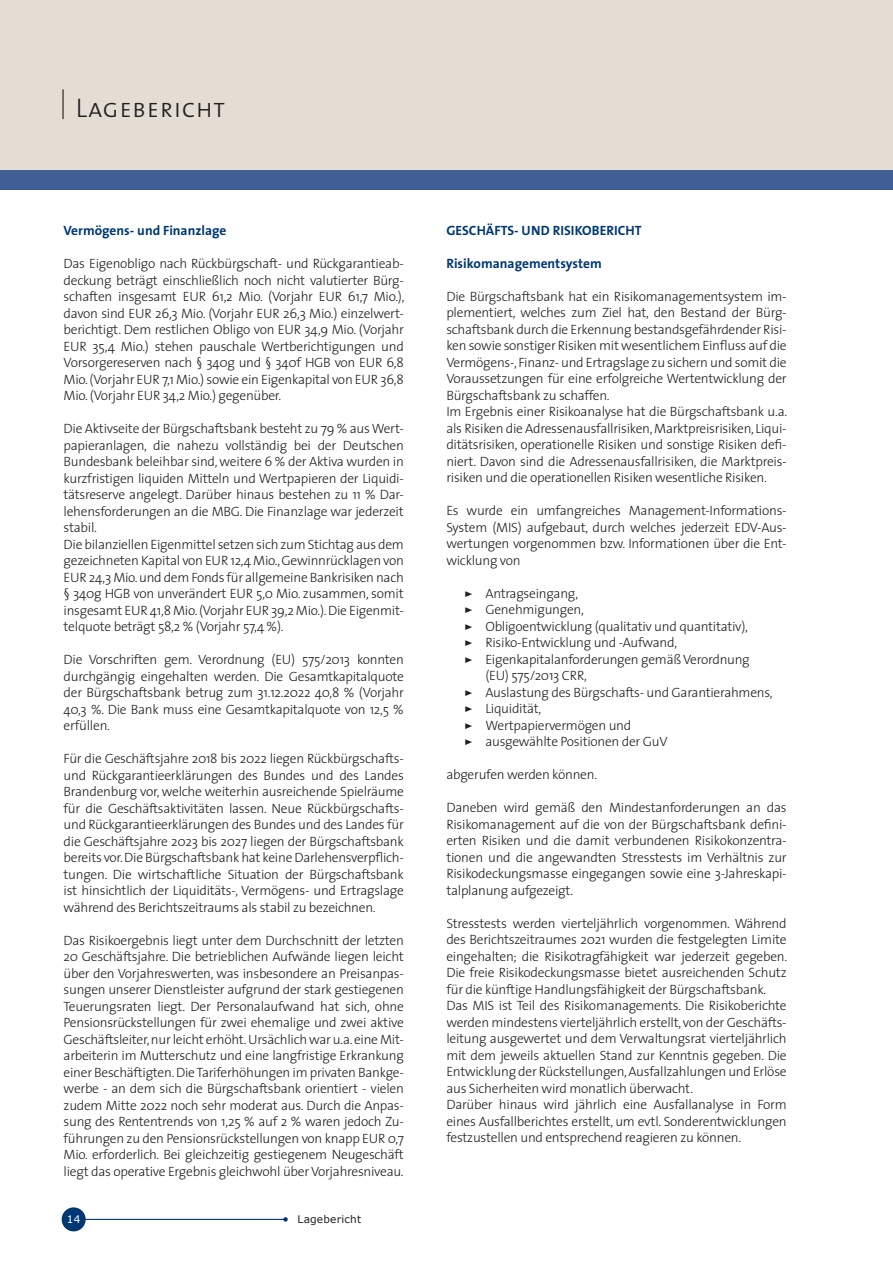
<style>
.page{position:relative;width:893px;height:1263px;background:#fff}
.page>*{position:absolute;margin:0;border:0;box-sizing:border-box;transform-origin:0 0}
.t1{font:27px "The Sans Light Caps";letter-spacing:.02em;color:#231f20}
.t2{font:300 13.5px/16.5px "The Sans";letter-spacing:-.02em;color:#231f20;text-align:justify}
.t3{font:700 13.5px "The Sans";color:#013874}
.t4{font:10.5px "Verdana";letter-spacing:.02em;color:#231f20}
.t5{font:10.5px "Verdana";color:#fff}
.s1{font-family:"The Sans Bold Caps";font-weight:400}
</style>
<div class="page">
<div style="left:0;top:0;width:893px;height:179px;background:#e4ddd3"></div>
<div style="left:62px;top:1207px;width:24px;height:24px;background:#013874;border-radius:50%"></div>
<hr style="left:75px;top:1219px;width:210px;height:1px;background:#013874">
<svg style="left:283px;top:1217px;width:5px;height:5px"></svg>
<hr style="left:62px;top:89px;width:2px;height:30px;background:#231f20">
<div style="left:0;top:170px;width:893px;height:20px;background:#415f94"></div>
<h1 class="t1" style="left:76px;top:86px;width:151px">Lagebericht</h1>
<p class="t3" style="left:64px;top:219px;width:164px">Vermögens- und Finanzlage</p>
<p class="t2" style="left:64px;top:255px;width:342px">Das Eigenobligo nach Rückbürgschaft- und Rückgarantieab&shy;deckung beträgt einschließlich noch nicht valutierter Bürg&shy;schaften insgesamt EUR 61,2 Mio. (Vorjahr EUR 61,7 Mio.), davon sind EUR 26,3 Mio. (Vorjahr EUR 26,3 Mio.) einzelwert&shy;berichtigt. Dem restlichen Obligo von EUR 34,9 Mio. (Vorjahr EUR 35,4 Mio.) stehen pauschale Wertberichtigungen und Vorsorgereserven nach § 340g und § 340f HGB von EUR 6,8<br>Mio. (Vorjahr EUR 7,1 Mio.) sowie ein Eigenkapital von EUR 36,8<br>Mio. (Vorjahr EUR 34,2 Mio.) gegenüber.</p>
<p class="t2" style="left:64px;top:420px;width:342px;text-align:left">Die Aktivseite der Bürgschaftsbank besteht zu 79 % aus Wert&shy;papieranlagen, die nahezu vollständig bei der Deutschen Bundesbank beleihbar sind, weitere 6 % der Aktiva wurden in kurzfristigen liquiden Mitteln und Wertpapieren der Liquidi&shy;tätsreserve angelegt. Darüber hinaus bestehen zu 11 % Dar&shy;lehensforderungen an die MBG. Die Finanzlage war jederzeit stabil.<br>Die bilanziellen Eigenmittel setzen sich zum Stichtag aus dem gezeichneten Kapital von EUR 12,4 Mio., Gewinnrücklagen von EUR 24,3 Mio. und dem Fonds für allgemeine Bankrisiken nach § 340g HGB von unverändert EUR 5,0 Mio. zusammen, somit insgesamt EUR 41,8 Mio. (Vorjahr EUR 39,2 Mio.). Die Eigenmit&shy;telquote beträgt 58,2 % (Vorjahr 57,4 %).</p>
<p class="t2" style="left:64px;top:651px;width:342px">Die Vorschriften gem. Verordnung (EU) 575/2013 konnten durchgängig eingehalten werden. Die Gesamtkapitalquote der Bürgschaftsbank betrug zum 31.12.2022 40,8 % (Vorjahr 40,3 %. Die Bank muss eine Gesamtkapitalquote von 12,5 % erfüllen.</p>
<p class="t2" style="left:64px;top:750px;width:342px">Für die Geschäftsjahre 2018 bis 2022 liegen Rückbürgschafts&shy;und Rückgarantieerklärungen des Bundes und des Landes Brandenburg vor, welche weiterhin ausreichende Spielräume für die Geschäftsaktivitäten lassen. Neue Rückbürgschafts&shy;und Rückgarantieerklärungen des Bundes und des Landes für die Geschäftsjahre 2023 bis 2027 liegen der Bürgschaftsbank bereits vor. Die Bürgschaftsbank hat keine Darlehensverpflich&shy;tungen. Die wirtschaftliche Situation der Bürgschaftsbank ist hinsichtlich der Liquiditäts-, Vermögens- und Ertragslage während des Berichtszeitraums als stabil zu bezeichnen.</p>
<p class="t2" style="left:64px;top:931px;width:342px">Das Risikoergebnis liegt unter dem Durchschnitt der letzten 20 Geschäftsjahre. Die betrieblichen Aufwände liegen leicht über den Vorjahreswerten, was insbesondere an Preisanpas&shy;sungen unserer Dienstleister aufgrund der stark gestiegenen Teuerungsraten liegt. Der Personalaufwand hat sich, ohne Pensionsrückstellungen für zwei ehemalige und zwei aktive Geschäftsleiter, nur leicht erhöht. Ursächlich war u.a. eine Mit&shy;arbeiterin im Mutterschutz und eine langfristige Erkrankung einer Beschäftigten. Die Tariferhöhungen im privaten Bankge&shy;werbe - an dem sich die Bürgschaftsbank orientiert - vielen zudem Mitte 2022 noch sehr moderat aus. Durch die Anpas&shy;sung des Rententrends von 1,25 % auf 2 % waren jedoch Zu&shy;führungen zu den Pensionsrückstellungen von knapp EUR 0,7<br>Mio. erforderlich. Bei gleichzeitig gestiegenem Neugeschäft liegt das operative Ergebnis gleichwohl über Vorjahresniveau.</p>
<p class="t5" style="left:67px;top:1212px;width:15px">14</p>
<p class="t4" style="left:298px;top:1212px;width:65px">Lagebericht</p>
<p class="t3" style="left:446px;top:219px;width:197px">GESCHÄFTS- UND RISIKOBERICHT</p>
<p class="t3" style="left:446px;top:252px;width:157px">Risikomanagementsystem</p>
<p class="t2" style="left:446px;top:288px;width:342px;text-align:left">Die Bürgschaftsbank hat ein Risikomanagementsystem im&shy;plementiert, welches zum Ziel hat, den Bestand der Bürg&shy;schaftsbank durch die Erkennung bestandsgefährdender Risi&shy;ken sowie sonstiger Risiken mit wesentlichem Einfluss auf die Vermögens-, Finanz- und Ertragslage zu sichern und somit die Voraussetzungen für eine erfolgreiche Wertentwicklung der Bürgschaftsbank zu schaffen.<br>Im Ergebnis einer Risikoanalyse hat die Bürgschaftsbank u.a. als Risiken die Adressenausfallrisiken, Marktpreisrisiken, Liqui&shy;ditätsrisiken, operationelle Risiken und sonstige Risiken defi&shy;niert. Davon sind die Adressenausfallrisiken, die Marktpreis&shy;risiken und die operationellen Risiken wesentliche Risiken.</p>
<p class="t2" style="left:446px;top:502px;width:342px">Es wurde ein umfangreiches Management-Informations-System (MIS) aufgebaut, durch welches jederzeit EDV-Aus&shy;wertungen vorgenommen bzw. Informationen über die Ent&shy;wicklung von</p>
<p class="t2" style="left:464px;top:585px;width:115px"><span class="s1">&gt;</span> Antragseingang,</p>
<p class="t2" style="left:464px;top:601px;width:121px"><span class="s1">&gt;</span> Genehmigungen,</p>
<p class="t2" style="left:464px;top:618px;width:285px"><span class="s1">&gt;</span> Obligoentwicklung (qualitativ und quantitativ),</p>
<p class="t2" style="left:464px;top:634px;width:214px"><span class="s1">&gt;</span> Risiko-Entwicklung und -Aufwand,</p>
<p class="t2" style="left:464px;top:651px;width:287px"><span class="s1">&gt;</span> Eigenkapitalanforderungen gemäß Verordnung</p>
<p class="t2" style="left:485px;top:667px;width:103px">(EU) 575/2013 CRR,</p>
<p class="t2" style="left:464px;top:684px;width:310px"><span class="s1">&gt;</span> Auslastung des Bürgschafts- und Garantierahmens,</p>
<p class="t2" style="left:464px;top:700px;width:78px"><span class="s1">&gt;</span> Liquidität,</p>
<p class="t2" style="left:464px;top:717px;width:168px"><span class="s1">&gt;</span> Wertpapiervermögen und</p>
<p class="t2" style="left:464px;top:733px;width:205px"><span class="s1">&gt;</span> ausgewählte Positionen der GuV</p>
<p class="t2" style="left:446px;top:766px;width:152px">abgerufen werden können.</p>
<p class="t2" style="left:446px;top:799px;width:342px">Daneben wird gemäß den Mindestanforderungen an das Risikomanagement auf die von der Bürgschaftsbank defini&shy;erten Risiken und die damit verbundenen Risikokonzentra&shy;tionen und die angewandten Stresstests im Verhältnis zur Risikodeckungsmasse eingegangen sowie eine 3-Jahreskapi&shy;talplanung aufgezeigt.</p>
<p class="t2" style="left:446px;top:915px;width:342px;text-align:left">Stresstests werden vierteljährlich vorgenommen. Während des Berichtszeitraumes 2021 wurden die festgelegten Limite eingehalten; die Risikotragfähigkeit war jederzeit gegeben.<br>Die freie Risikodeckungsmasse bietet ausreichenden Schutz für die künftige Handlungsfähigkeit der Bürgschaftsbank.<br>Das MIS ist Teil des Risikomanagements. Die Risikoberichte werden mindestens vierteljährlich erstellt, von der Geschäfts&shy;leitung ausgewertet und dem Verwaltungsrat vierteljährlich mit dem jeweils aktuellen Stand zur Kenntnis gegeben. Die Entwicklung der Rückstellungen, Ausfallzahlungen und Erlöse aus Sicherheiten wird monatlich überwacht.<br>Darüber hinaus wird jährlich eine Ausfallanalyse in Form eines Ausfallberichtes erstellt, um evtl. Sonderentwicklungen festzustellen und entsprechend reagieren zu können.</p>
</div>
